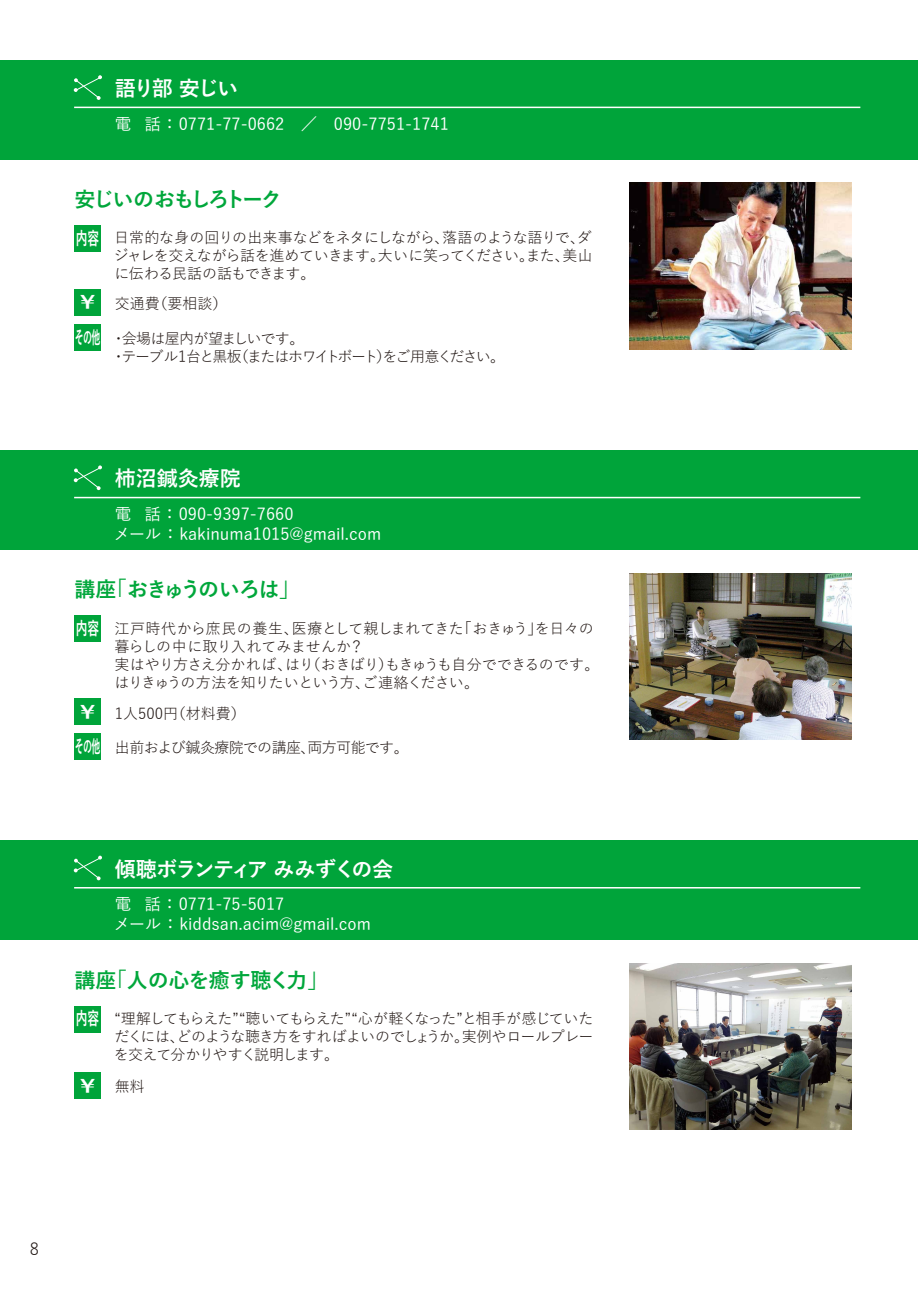
<style>
.page{position:relative;width:919px;height:1289px;background:#fff}
.page>*{position:absolute;margin:0;border:0;box-sizing:border-box;transform-origin:0 0}
.t1{font:700 21px "Yu Gothic";letter-spacing:-.09em;color:#fff}
.t2{font:700 21px "Yu Gothic";letter-spacing:-.01em;color:#00a73b}
.t3{font:700 21px "Yu Gothic";letter-spacing:-.07em;color:#fff}
.t4{font:700 21px "Yu Gothic";letter-spacing:-.075em;color:#00a73b}
.t5{font:700 21px "Yu Gothic";letter-spacing:-.12em;color:#00a73b}
.t6{font:700 18px "Yu Gothic";color:#fff;scale:.65 1}
.t7{font:700 18px "Yu Gothic";color:#fff;scale:.5 1}
.t8{font:500 16.5px/19.8px "Yu Gothic";color:#fff}
.t9{font:16.5px "Yu Gothic";color:#221815}
.t10{font:15px/18px "Yu Gothic";letter-spacing:-.04em;color:#221815;text-align:justify}
.t11{font:15px/18px "Yu Gothic";letter-spacing:-.09em;color:#221815}
.t12{font:15px "Yu Gothic";color:#221815}
.s1{font-weight:700;font-size:18px;color:#fff}
</style>
<div class="page">
<div style="left:0;top:450px;width:917px;height:99px;background:#00a43a"></div>
<svg style="left:74px;top:465px;width:28px;height:25px"></svg>
<hr style="left:74px;top:497px;width:786px;height:1px;background:#fff">
<div style="left:74px;top:615px;width:27px;height:27px;background:#00a43a"></div>
<img style="left:629px;top:573px;width:222px;height:166px">
<div style="left:74px;top:698px;width:27px;height:27px;background:#00a43a"></div>
<div style="left:0;top:60px;width:917px;height:99px;background:#00a43a"></div>
<svg style="left:74px;top:75px;width:28px;height:25px"></svg>
<hr style="left:74px;top:107px;width:786px;height:1px;background:#fff">
<div style="left:74px;top:225px;width:27px;height:27px;background:#00a43a"></div>
<div style="left:74px;top:289px;width:27px;height:26px;background:#00a43a"></div>
<img style="left:629px;top:183px;width:222px;height:166px">
<div style="left:0;top:840px;width:917px;height:99px;background:#00a43a"></div>
<svg style="left:74px;top:855px;width:28px;height:25px"></svg>
<hr style="left:74px;top:887px;width:786px;height:1px;background:#fff">
<div style="left:74px;top:1005px;width:27px;height:27px;background:#00a43a"></div>
<img style="left:629px;top:963px;width:222px;height:166px">
<div style="left:74px;top:1072px;width:27px;height:26px;background:#00a43a"></div>
<div style="left:74px;top:324px;width:27px;height:26px;background:#00a43a"></div>
<div style="left:74px;top:733px;width:27px;height:26px;background:#00a43a"></div>
<h1 class="t3" style="left:115px;top:77px;width:125px">語り部 安じい</h1>
<p class="t8" style="left:115px;top:112px;width:335px">電 話 ： 0771-77-0662　／　090-7751-1741</p>
<h1 class="t5" style="left:74px;top:188px;width:209px">安じいのおもしろトーク</h1>
<p class="t10" style="left:114px;top:227px;width:480px">日常的な身の回りの出来事などをネタにしながら、落語のような語りで、ダジャレを交えながら話を進めていきます。大いに笑ってください。また、美山に伝わる民話の話もできます。</p>
<p class="t6" style="left:76px;top:228px;width:38px">内容</p>
<p class="t10" style="left:76px;top:292px;width:152px"><span class="s1">￥</span> 交通費（要相談）</p>
<p class="t7" style="left:75px;top:327px;width:53px">その他</p>
<p class="t11" style="left:111px;top:328px;width:395px">・会場は屋内が望ましいです。<br>・テーブル1台と黒板（またはホワイトボート）をご用意ください。</p>
<h1 class="t3" style="left:115px;top:467px;width:128px">柿沼鍼灸療院</h1>
<p class="t8" style="left:114px;top:502px;width:269px">電 話 ： 090-9397-7660<br>メール ： kakinuma1015@gmail.com</p>
<h1 class="t4" style="left:74px;top:578px;width:227px">講座「おきゅうのいろは」</h1>
<p class="t10" style="left:114px;top:617px;width:486px;text-align:left">江戸時代から庶民の養生、医療として親しまれてきた「おきゅう」を日々の暮らしの中に取り入れてみませんか？<br>実はやり方さえ分かれば、はり（おきばり）もきゅうも自分でできるのです。はりきゅうの方法を知りたいという方、ご連絡ください。</p>
<p class="t6" style="left:76px;top:618px;width:38px">内容</p>
<p class="t12" style="left:76px;top:699px;width:171px"><span class="s1">￥</span> 1人500円（材料費）</p>
<p class="t10" style="left:75px;top:737px;width:335px"><span class="s1">その他</span> 出前および鍼灸療院での講座、両方可能です。</p>
<h1 class="t1" style="left:115px;top:857px;width:280px">傾聴ボランティア みみずくの会</h1>
<p class="t8" style="left:114px;top:892px;width:258px">電 話 ： 0771-75-5017<br>メール ： kiddsan.acim@gmail.com</p>
<h1 class="t2" style="left:74px;top:968px;width:256px">講座「人の心を癒す聴く力」</h1>
<p class="t10" style="left:114px;top:1007px;width:481px">“理解してもらえた”“聴いてもらえた”“心が軽くなった”と相手が感じていただくには、どのような聴き方をすればよいのでしょうか。実例やロールプレーを交えて分かりやすく説明します。</p>
<p class="t6" style="left:76px;top:1008px;width:38px">内容</p>
<p class="t10" style="left:76px;top:1075px;width:70px"><span class="s1">￥</span> 無料</p>
<p class="t9" style="left:30px;top:1234px;width:11px">8</p>
</div>
